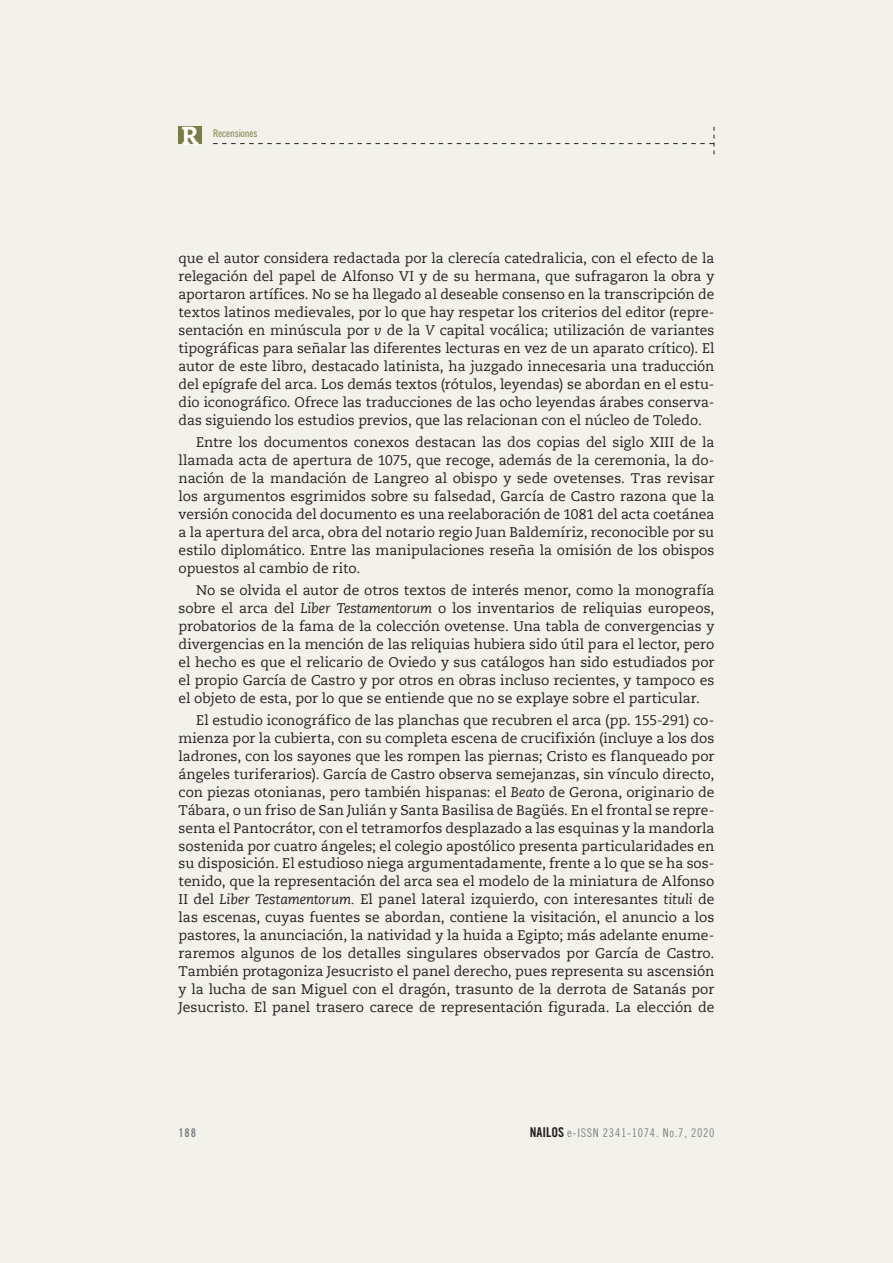
<style>
.page{position:relative;width:893px;height:1263px;background:#f2f2eb}
.page>*{position:absolute;margin:0;border:0;box-sizing:border-box;transform-origin:0 0}
.t1{font:800 25.95px "Caecilia LT Std";color:#fff}
._05_NORMAL_con_sangr{font:13.8px/18px "Caecilia LT Std";color:#231f20;text-align:justify}
.t2{font:12px "Trade Gothic Cond Eighteen";letter-spacing:.06em;color:#808083}
.t3{font:12px "Trade Gothic Bold Cond Twenty";color:#808083}
.t4{font:10.5px "Trade Gothic Cond Eighteen";letter-spacing:-.01em;color:#7b7b44}
.s1{font-style:italic}
.s2{font-family:"Trade Gothic Bold Cond Twenty";font-size:13.5px;color:#231f20}
</style>
<div class="page">
<div style="left:179px;top:127px;width:23px;height:17px;background:#7b7b44"></div>
<svg style="left:213px;top:127px;width:502px;height:27px"></svg>
<h1 class="t1" style="left:181px;top:120px;width:18px">R</h1>
<p class="t4" style="left:213px;top:127px;width:46px">Recensiones</p>
<p class="_05_NORMAL_con_sangr" style="left:179px;top:250px;width:537px">que el autor considera redactada por la clerecía catedralicia, con el efecto de la relegación del papel de Alfonso VI y de su hermana, que sufragaron la obra y aportaron artífices. No se ha llegado al deseable consenso en la transcripción de textos latinos medievales, por lo que hay respetar los criterios del editor (repre&shy;sentación en minúscula por <span class="s1">v</span> de la <span class="s1">V</span> capital vocálica; utilización de variantes tipográficas para señalar las diferentes lecturas en vez de un aparato crítico). El autor de este libro, destacado latinista, ha juzgado innecesaria una traducción del epígrafe del arca. Los demás textos (rótulos, leyendas) se abordan en el estu&shy;dio iconográfico. Ofrece las traducciones de las ocho leyendas árabes conserva&shy;das siguiendo los estudios previos, que las relacionan con el núcleo de Toledo.</p>
<p class="_05_NORMAL_con_sangr" style="left:179px;top:433px;width:537px;text-indent:18px">Entre los documentos conexos destacan las dos copias del siglo XIII de la llamada acta de apertura de 1075, que recoge, además de la ceremonia, la do&shy;nación de la mandación de Langreo al obispo y sede ovetenses. Tras revisar los argumentos esgrimidos sobre su falsedad, García de Castro razona que la versión conocida del documento es una reelaboración de 1081 del acta coetánea a la apertura del arca, obra del notario regio Juan Baldemíriz, reconocible por su estilo diplomático. Entre las manipulaciones reseña la omisión de los obispos opuestos al cambio de rito.</p>
<p class="_05_NORMAL_con_sangr" style="left:179px;top:581px;width:537px;text-indent:18px">No se olvida el autor de otros textos de interés menor, como la monografía sobre el arca del <span class="s1">Liber Testamentorum</span> o los inventarios de reliquias europeos, probatorios de la fama de la colección ovetense. Una tabla de convergencias y divergencias en la mención de las reliquias hubiera sido útil para el lector, pero el hecho es que el relicario de Oviedo y sus catálogos han sido estudiados por el propio García de Castro y por otros en obras incluso recientes, y tampoco es el objeto de esta, por lo que se entiende que no se explaye sobre el particular.</p>
<p class="_05_NORMAL_con_sangr" style="left:179px;top:711px;width:537px;text-indent:18px">El estudio iconográfico de las planchas que recubren el arca (pp. 155-291) co&shy;mienza por la cubierta, con su completa escena de crucifixión (incluye a los dos ladrones, con los sayones que les rompen las piernas; Cristo es flanqueado por ángeles turiferarios). García de Castro observa semejanzas, sin vínculo directo, con piezas otonianas, pero también hispanas: el <span class="s1">Beato</span> de Gerona, originario de Tábara, o un friso de San Julián y Santa Basilisa de Bagüés. En el frontal se repre&shy;senta el Pantocrátor, con el tetramorfos desplazado a las esquinas y la mandorla sostenida por cuatro ángeles; el colegio apostólico presenta particularidades en su disposición. El estudioso niega argumentadamente, frente a lo que se ha sos&shy;tenido, que la representación del arca sea el modelo de la miniatura de Alfonso II del <span class="s1">Liber Testamentorum.</span> El panel lateral izquierdo, con interesantes <span class="s1">tituli</span> de las escenas, cuyas fuentes se abordan, contiene la visitación, el anuncio a los pastores, la anunciación, la natividad y la huida a Egipto; más adelante enume&shy;raremos algunos de los detalles singulares observados por García de Castro.<br>También protagoniza Jesucristo el panel derecho, pues representa su ascensión y la lucha de san Miguel con el dragón, trasunto de la derrota de Satanás por Jesucristo. El panel trasero carece de representación figurada. La elección de</p>
<p class="t3" style="left:179px;top:1125px;width:19px">188</p>
<p class="t2" style="left:530px;top:1125px;width:186px"><span class="s2">NAILOS</span> e-ISSN 2341-1074. No.7, 2020</p>
</div>
